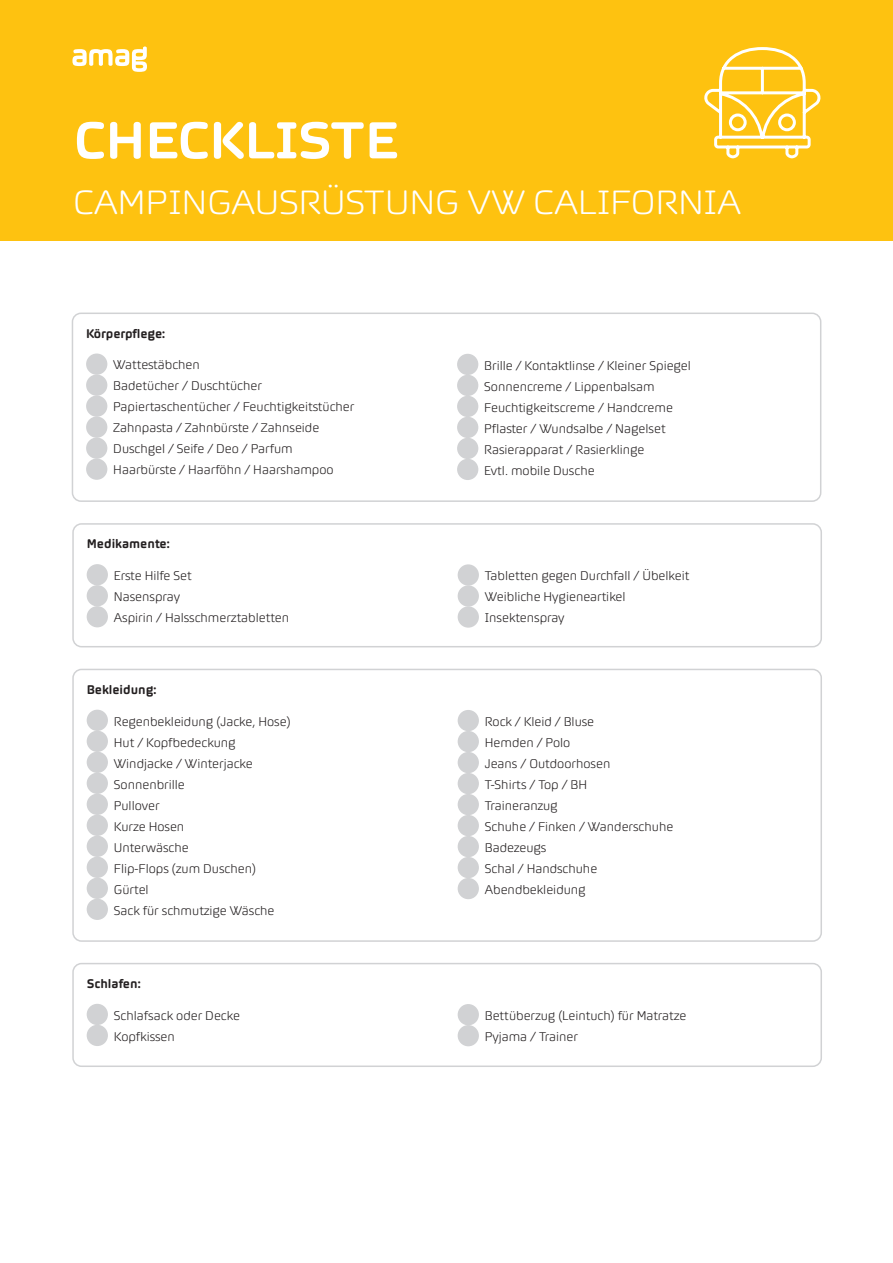
<style>
.page{position:relative;width:893px;height:1263px;background:#fff}
.page>*{position:absolute;margin:0;border:0;box-sizing:border-box;transform-origin:0 0}
.t1{font:700 55.5px "AMAG Display";letter-spacing:.005em;color:#fff}
.t2{font:300 36px "AMAG Display";letter-spacing:.005em;color:#fff}
.t3{font:300 13.5px/21px "AMAG Text";color:#231f20}
.t4{font:700 13.5px "AMAG Text";color:#231f20}
</style>
<div class="page">
<div style="left:0;top:0;width:893px;height:240px;background:#fec210"></div>
<svg style="left:72px;top:47px;width:75px;height:25px"></svg>
<svg style="left:704px;top:47px;width:116px;height:112px"></svg>
<div style="left:86px;top:353px;width:21px;height:22px;background:#d1d2d4;border-radius:50%"></div>
<div style="left:86px;top:374px;width:21px;height:22px;background:#d1d2d4;border-radius:50%"></div>
<div style="left:86px;top:395px;width:21px;height:22px;background:#d1d2d4;border-radius:50%"></div>
<div style="left:86px;top:416px;width:21px;height:22px;background:#d1d2d4;border-radius:50%"></div>
<div style="left:86px;top:437px;width:21px;height:22px;background:#d1d2d4;border-radius:50%"></div>
<div style="left:86px;top:458px;width:21px;height:22px;background:#d1d2d4;border-radius:50%"></div>
<div style="left:457px;top:354px;width:21px;height:21px;background:#d1d2d4;border-radius:50%"></div>
<div style="left:457px;top:375px;width:21px;height:21px;background:#d1d2d4;border-radius:50%"></div>
<div style="left:457px;top:396px;width:21px;height:21px;background:#d1d2d4;border-radius:50%"></div>
<div style="left:457px;top:417px;width:21px;height:21px;background:#d1d2d4;border-radius:50%"></div>
<div style="left:457px;top:438px;width:21px;height:21px;background:#d1d2d4;border-radius:50%"></div>
<div style="left:457px;top:459px;width:21px;height:21px;background:#d1d2d4;border-radius:50%"></div>
<div style="left:72px;top:313px;width:749px;height:189px;border:2px solid #d1d2d4;border-radius:9px"></div>
<div style="left:87px;top:564px;width:21px;height:21px;background:#d1d2d4;border-radius:50%"></div>
<div style="left:87px;top:585px;width:21px;height:21px;background:#d1d2d4;border-radius:50%"></div>
<div style="left:87px;top:606px;width:21px;height:21px;background:#d1d2d4;border-radius:50%"></div>
<div style="left:458px;top:564px;width:21px;height:22px;background:#d1d2d4;border-radius:50%"></div>
<div style="left:458px;top:585px;width:21px;height:22px;background:#d1d2d4;border-radius:50%"></div>
<div style="left:458px;top:606px;width:21px;height:22px;background:#d1d2d4;border-radius:50%"></div>
<div style="left:72px;top:523px;width:750px;height:124px;border:2px solid #d1d2d4;border-radius:9px"></div>
<div style="left:87px;top:710px;width:21px;height:21px;background:#d1d2d4;border-radius:50%"></div>
<div style="left:87px;top:731px;width:21px;height:21px;background:#d1d2d4;border-radius:50%"></div>
<div style="left:87px;top:752px;width:21px;height:21px;background:#d1d2d4;border-radius:50%"></div>
<div style="left:87px;top:773px;width:21px;height:21px;background:#d1d2d4;border-radius:50%"></div>
<div style="left:87px;top:794px;width:21px;height:21px;background:#d1d2d4;border-radius:50%"></div>
<div style="left:87px;top:815px;width:21px;height:21px;background:#d1d2d4;border-radius:50%"></div>
<div style="left:87px;top:836px;width:21px;height:21px;background:#d1d2d4;border-radius:50%"></div>
<div style="left:87px;top:857px;width:21px;height:21px;background:#d1d2d4;border-radius:50%"></div>
<div style="left:87px;top:878px;width:21px;height:21px;background:#d1d2d4;border-radius:50%"></div>
<div style="left:87px;top:899px;width:21px;height:21px;background:#d1d2d4;border-radius:50%"></div>
<div style="left:458px;top:710px;width:21px;height:21px;background:#d1d2d4;border-radius:50%"></div>
<div style="left:458px;top:731px;width:21px;height:21px;background:#d1d2d4;border-radius:50%"></div>
<div style="left:458px;top:752px;width:21px;height:21px;background:#d1d2d4;border-radius:50%"></div>
<div style="left:458px;top:773px;width:21px;height:21px;background:#d1d2d4;border-radius:50%"></div>
<div style="left:458px;top:794px;width:21px;height:21px;background:#d1d2d4;border-radius:50%"></div>
<div style="left:458px;top:815px;width:21px;height:21px;background:#d1d2d4;border-radius:50%"></div>
<div style="left:458px;top:836px;width:21px;height:21px;background:#d1d2d4;border-radius:50%"></div>
<div style="left:458px;top:857px;width:21px;height:21px;background:#d1d2d4;border-radius:50%"></div>
<div style="left:458px;top:878px;width:21px;height:21px;background:#d1d2d4;border-radius:50%"></div>
<div style="left:72px;top:669px;width:750px;height:273px;border:2px solid #d1d2d4;border-radius:9px"></div>
<div style="left:87px;top:1004px;width:21px;height:21px;background:#d1d2d4;border-radius:50%"></div>
<div style="left:87px;top:1025px;width:21px;height:21px;background:#d1d2d4;border-radius:50%"></div>
<div style="left:458px;top:1004px;width:21px;height:21px;background:#d1d2d4;border-radius:50%"></div>
<div style="left:458px;top:1025px;width:21px;height:21px;background:#d1d2d4;border-radius:50%"></div>
<div style="left:72px;top:963px;width:750px;height:104px;border:2px solid #d1d2d4;border-radius:9px"></div>
<h1 class="t1" style="left:73px;top:109px;width:326px">CHECKLISTE</h1>
<h2 class="t2" style="left:73px;top:181px;width:669px">CAMPINGAUSRÜSTUNG VW CALIFORNIA</h2>
<p class="t4" style="left:86px;top:326px;width:81px">Körperpflege:</p>
<p class="t3" style="left:113px;top:354px;width:243px">Wattestäbchen<br>Badetücher / Duschtücher<br>Papiertaschentücher / Feuchtigkeitstücher<br>Zahnpasta / Zahnbürste / Zahnseide<br>Duschgel / Seife / Deo / Parfum<br>Haarbürste / Haarföhn / Haarshampoo</p>
<p class="t3" style="left:484px;top:355px;width:208px">Brille / Kontaktlinse / Kleiner Spiegel<br>Sonnencreme / Lippenbalsam<br>Feuchtigkeitscreme / Handcreme<br>Pflaster / Wundsalbe / Nagelset<br>Rasierapparat / Rasierklinge<br>Evtl. mobile Dusche</p>
<p class="t4" style="left:87px;top:536px;width:85px">Medikamente:</p>
<p class="t3" style="left:114px;top:565px;width:177px">Erste Hilfe Set<br>Nasenspray<br>Aspirin / Halsschmerztabletten</p>
<p class="t3" style="left:485px;top:565px;width:206px">Tabletten gegen Durchfall / Übelkeit<br>Weibliche Hygieneartikel<br>Insektenspray</p>
<p class="t4" style="left:87px;top:682px;width:71px">Bekleidung:</p>
<p class="t3" style="left:114px;top:710px;width:178px">Regenbekleidung (Jacke, Hose)<br>Hut / Kopfbedeckung<br>Windjacke / Winterjacke<br>Sonnenbrille<br>Pullover<br>Kurze Hosen<br>Unterwäsche<br>Flip-Flops (zum Duschen)<br>Gürtel<br>Sack für schmutzige Wäsche</p>
<p class="t3" style="left:485px;top:711px;width:190px">Rock / Kleid / Bluse<br>Hemden / Polo<br>Jeans / Outdoorhosen<br>T-Shirts / Top / BH<br>Traineranzug<br>Schuhe / Finken / Wanderschuhe<br>Badezeugs<br>Schal / Handschuhe<br>Abendbekleidung</p>
<p class="t4" style="left:87px;top:976px;width:55px">Schlafen:</p>
<p class="t3" style="left:114px;top:1005px;width:128px">Schlafsack oder Decke<br>Kopfkissen</p>
<p class="t3" style="left:485px;top:1005px;width:203px">Bettüberzug (Leintuch) für Matratze<br>Pyjama / Trainer</p>
</div>
